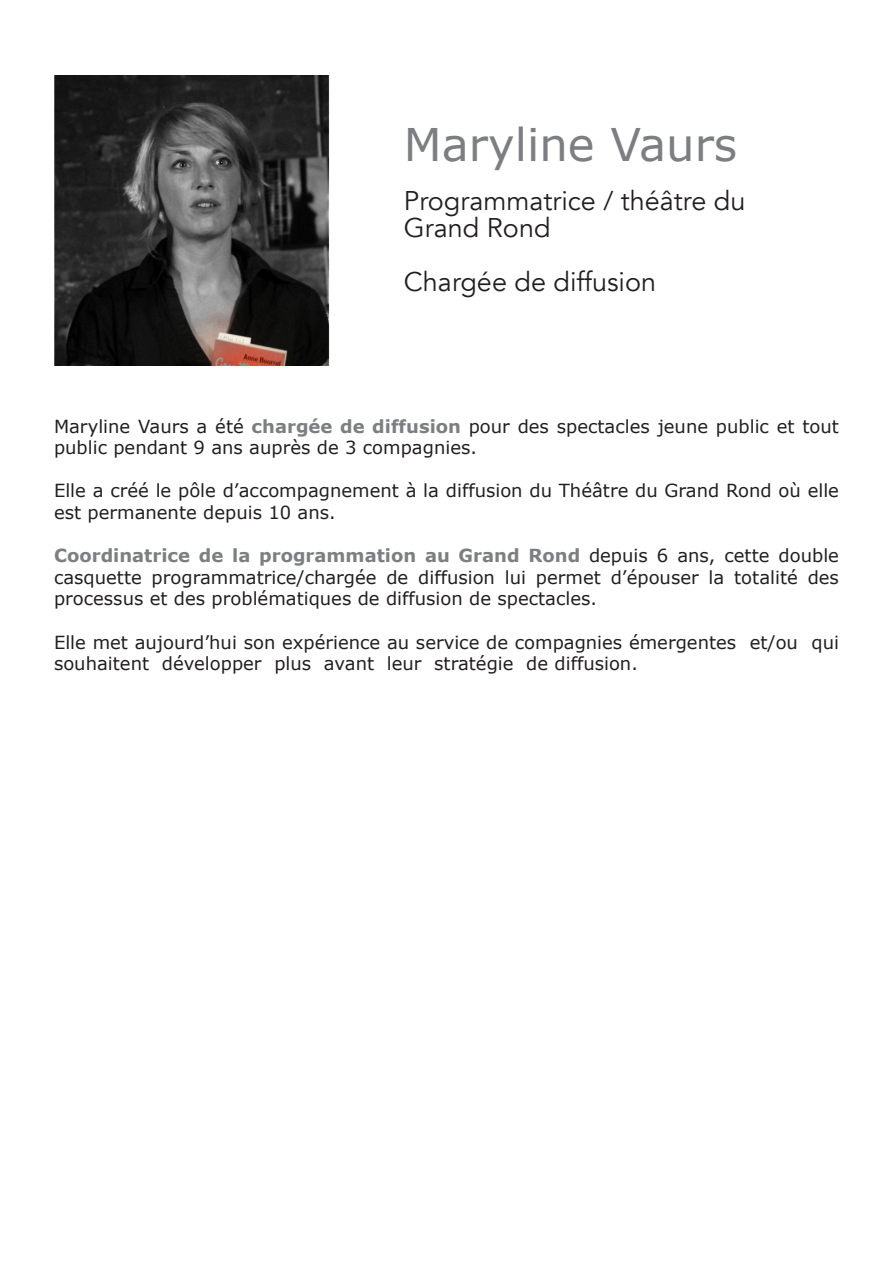
<style>
.page{position:relative;width:893px;height:1263px;background:#fff}
.page>*{position:absolute;margin:0;border:0;box-sizing:border-box;transform-origin:0 0}
.t1{font:45px "Verdana";color:#7c7e81}
.t2{font:27px/27px "Avenir";color:#231f20}
.t3{font:18px/21.6px "Verdana";color:#231f20}
.s1{font-weight:700;color:#7c7e81}
</style>
<div class="page">
<img style="left:54px;top:75px;width:276px;height:291px">
<p class="t1" style="left:404px;top:116px;width:335px">Maryline Vaurs</p>
<p class="t2" style="left:404px;top:188px;width:343px">Programmatrice / théâtre du<br>Grand Rond</p>
<p class="t2" style="left:404px;top:269px;width:254px">Chargée de diffusion</p>
<p class="t3" style="left:54px;top:416px;width:786px">Maryline Vaurs a été <span class="s1">chargée de diffusion</span> pour des spectacles jeune public et tout public pendant 9 ans auprès de 3 compagnies.</p>
<p class="t3" style="left:54px;top:480px;width:786px">Elle a créé le pôle d’accompagnement à la diffusion du Théâtre du Grand Rond où elle est permanente depuis 10 ans.</p>
<p class="t3" style="left:54px;top:545px;width:786px;text-align:justify"><span class="s1">Coordinatrice de la programmation au Grand Rond</span> depuis 6 ans, cette double casquette programmatrice/chargée de diffusion lui permet d’épouser la totalité des processus et des problématiques de diffusion de spectacles.</p>
<p class="t3" style="left:54px;top:632px;width:786px">Elle met aujourd’hui son expérience au service de compagnies émergentes et/ou qui souhaitent développer plus avant leur stratégie de diffusion.</p>
</div>
